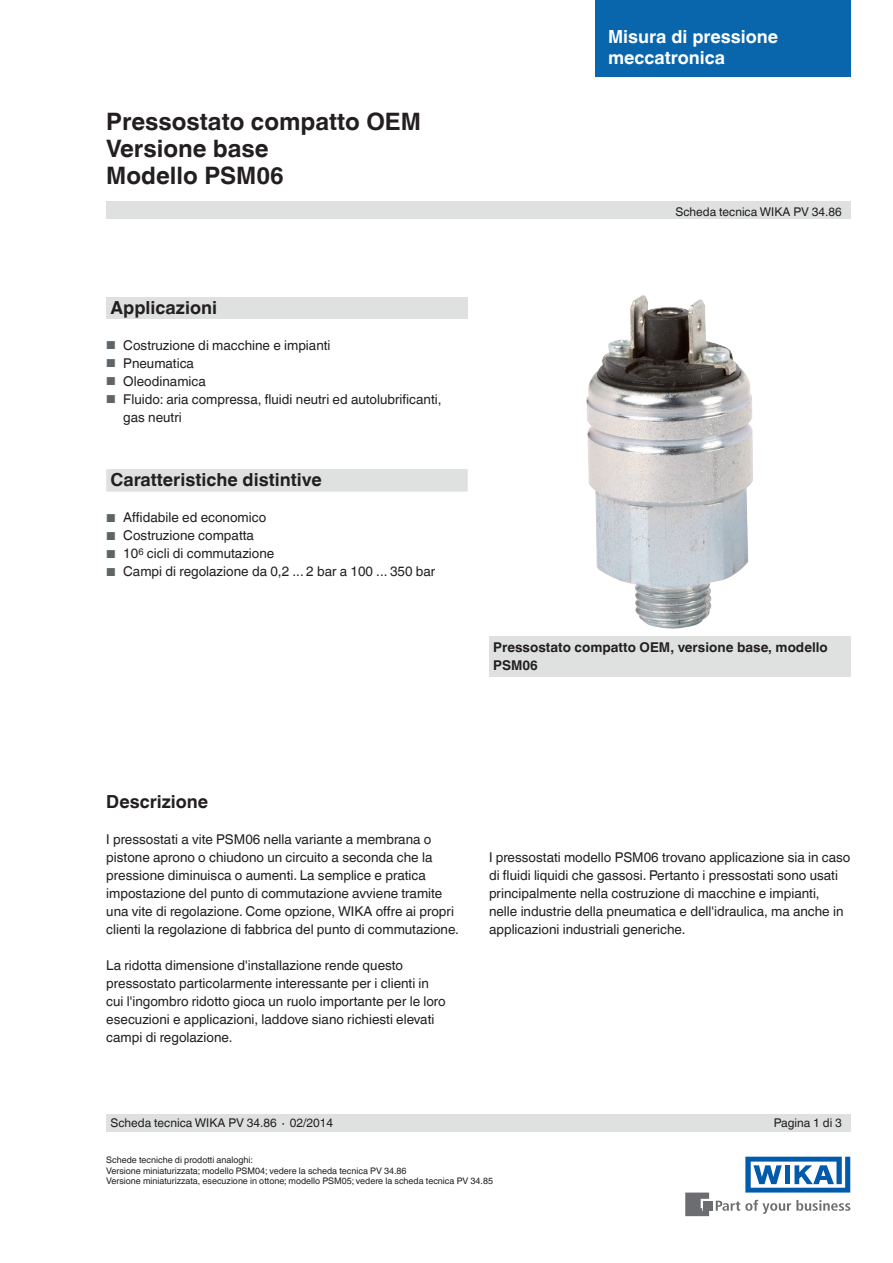
<style>
.page{position:relative;width:893px;height:1263px;background:#fff}
.page>*{position:absolute;margin:0;border:0;box-sizing:border-box;transform-origin:0 0}
.t1{font:700 24px/27px "Helvetica World";color:#231f20}
.t2{font:700 18px "Helvetica World";color:#231f20}
.t3{font:700 18px/21px "Helvetica World";color:#fff}
.t4{font:13.5px/18px "Helvetica World";color:#231f20}
.t5{font:700 13.5px/18px "Helvetica World";color:#231f20}
.t6{font:12px "Helvetica World";color:#231f20}
.t7{font:9px/10.5px "Helvetica World";color:#231f20}
.s1{font-size:11.55px;color:#5e6468}
</style>
<div class="page">
<div style="left:106px;top:298px;width:362px;height:21px;background:#dee1e0"></div>
<svg style="left:716px;top:1200px;width:134px;height:14px"></svg>
<div style="left:703px;top:1201px;width:9px;height:9px;background:#6c6d70"></div>
<svg style="left:685px;top:1192px;width:24px;height:24px"></svg>
<svg style="left:745px;top:1157px;width:105px;height:35px"></svg>
<div style="left:106px;top:202px;width:744px;height:17px;background:#dee1e0"></div>
<div style="left:106px;top:1114px;width:744px;height:17px;background:#dee1e0"></div>
<div style="left:489px;top:636px;width:361px;height:41px;background:#dee1e0"></div>
<div style="left:106px;top:469px;width:362px;height:23px;background:#dee1e0"></div>
<img style="left:586px;top:295px;width:167px;height:334px">
<div style="left:595px;top:0;width:255px;height:77px;background:#0966ad"></div>
<h1 class="t1" style="left:106px;top:108px;width:316px">Pressostato compatto OEM<br>Versione base<br>Modello PSM06</h1>
<h2 class="t2" style="left:111px;top:297px;width:108px">Applicazioni</h2>
<p class="t4" style="left:106px;top:336px;width:226px"><span class="s1">■</span> Costruzione di macchine e impianti</p>
<p class="t4" style="left:106px;top:354px;width:89px"><span class="s1">■</span> Pneumatica</p>
<p class="t4" style="left:106px;top:372px;width:101px"><span class="s1">■</span> Oleodinamica</p>
<p class="t4" style="left:123px;top:390px;width:320px;text-indent:-17px"><span class="s1">■</span> Fluido: aria compressa, fluidi neutri ed autolubrificanti, gas neutri</p>
<h2 class="t2" style="left:111px;top:470px;width:213px">Caratteristiche distintive</h2>
<p class="t4" style="left:106px;top:509px;width:161px"><span class="s1">■</span> Affidabile ed economico</p>
<p class="t4" style="left:106px;top:527px;width:149px"><span class="s1">■</span> Costruzione compatta</p>
<p class="t4" style="left:106px;top:545px;width:170px"><span class="s1">■</span> 10<sup>6</sup> cicli di commutazione</p>
<p class="t4" style="left:106px;top:563px;width:331px"><span class="s1">■</span> Campi di regolazione da 0,2 ... 2 bar a 100 ... 350 bar</p>
<h2 class="t3" style="left:608px;top:26px;width:172px">Misura di pressione meccatronica</h2>
<p class="t6" style="left:675px;top:204px;width:168px">Scheda tecnica WIKA PV 34.86</p>
<p class="t5" style="left:493px;top:638px;width:336px">Pressostato compatto OEM, versione base, modello<br>PSM06</p>
<h2 class="t2" style="left:106px;top:792px;width:103px">Descrizione</h2>
<p class="t4" style="left:106px;top:831px;width:354px">I pressostati a vite PSM06 nella variante a membrana o pistone aprono o chiudono un circuito a seconda che la pressione diminuisca o aumenti. La semplice e pratica impostazione del punto di commutazione avviene tramite una vite di regolazione. Come opzione, WIKA offre ai propri clienti la regolazione di fabbrica del punto di commutazione.</p>
<p class="t4" style="left:106px;top:957px;width:341px">La ridotta dimensione d'installazione rende questo pressostato particolarmente interessante per i clienti in cui l'ingombro ridotto gioca un ruolo importante per le loro esecuzioni e applicazioni, laddove siano richiesti elevati campi di regolazione.</p>
<p class="t4" style="left:489px;top:848px;width:363px">I pressostati modello PSM06 trovano applicazione sia in caso di fluidi liquidi che gassosi. Pertanto i pressostati sono usati principalmente nella costruzione di macchine e impianti, nelle industrie della pneumatica e dell'idraulica, ma anche in applicazioni industriali generiche.</p>
<p class="t6" style="left:111px;top:1116px;width:224px">Scheda tecnica WIKA PV 34.86 ∙ 02/2014</p>
<p class="t6" style="left:774px;top:1116px;width:70px">Pagina 1 di 3</p>
<p class="t7" style="left:106px;top:1155px;width:388px">Schede tecniche di prodotti analoghi:<br>Versione miniaturizzata; modello PSM04; vedere la scheda tecnica PV 34.86<br>Versione miniaturizzata, esecuzione in ottone; modello PSM05; vedere la scheda tecnica PV 34.85</p>
</div>
